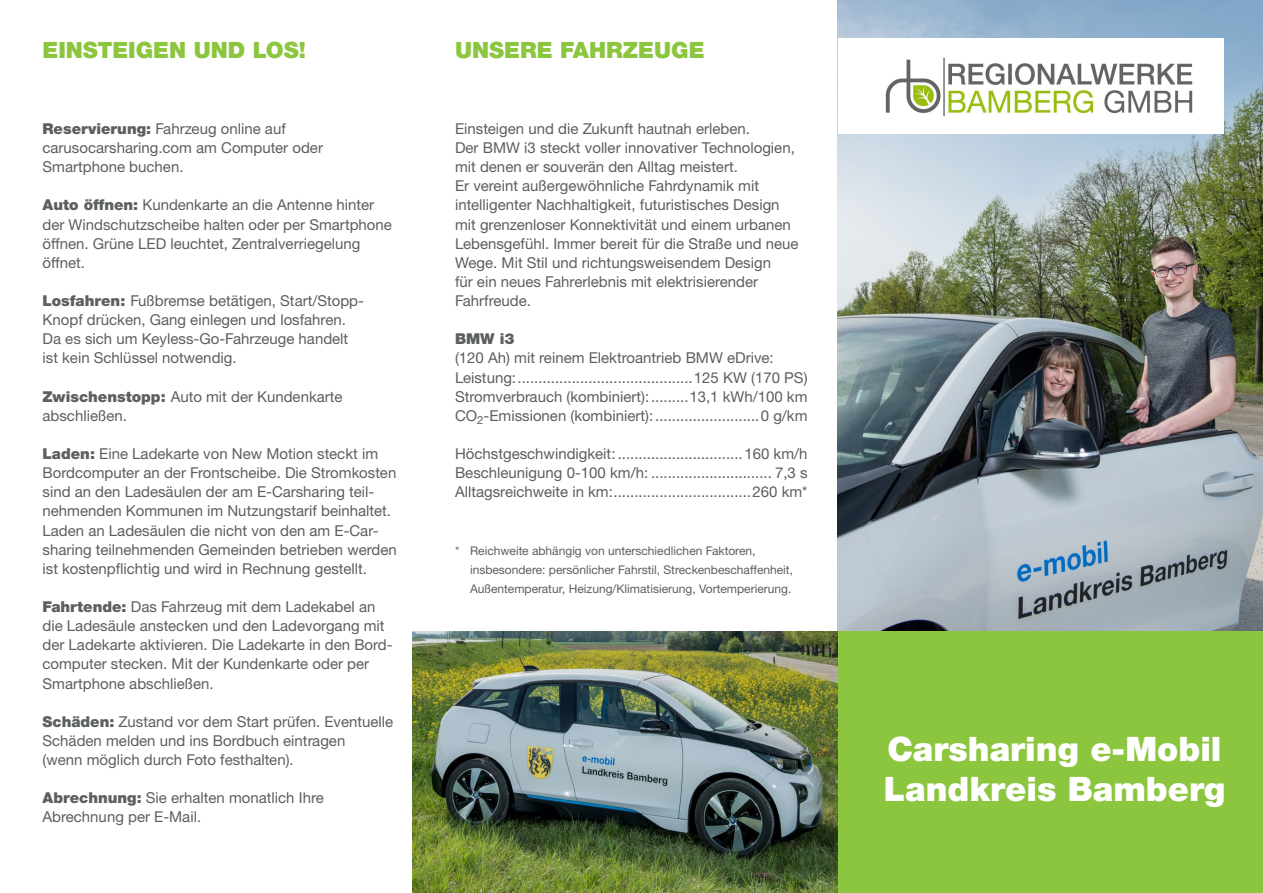
<style>
.page{position:relative;width:1263px;height:893px;background:#fff}
.page>*{position:absolute;margin:0;border:0;box-sizing:border-box;transform-origin:0 0}
.t1{font:900 33.75px/40.5px "Helvetica Neue LTW1 G";color:#fff}
.t2{font:900 22.5px "Helvetica Neue LTW1 G";color:#8bc63e}
.t3{font:15px/19.2px "Helvetica Neue LTW1 G";color:#5c5f5f}
.t4{font:900 15px "Helvetica Neue LTW1 G";color:#5c5f5f}
.t5{font:12px/19.2px "Helvetica Neue LTW1 G";color:#5c5f5f}
.s1{font-weight:900}
</style>
<div class="page">
<img style="left:838px;top:0;width:425px;height:631px">
<div style="left:838px;top:631px;width:425px;height:262px;background:#8bc63e"></div>
<img style="left:412px;top:631px;width:426px;height:262px">
<div style="left:838px;top:38px;width:386px;height:96px;background:#fff"></div>
<img style="left:885px;top:57px;width:308px;height:60px">
<h2 class="t2" style="left:43px;top:36px;width:265px">EINSTEIGEN UND LOS!</h2>
<h2 class="t2" style="left:455px;top:36px;width:251px">UNSERE FAHRZEUGE</h2>
<p class="t3" style="left:43px;top:119px;width:282px"><span class="s1">Reservierung:</span> Fahrzeug online auf carusocarsharing.com am Computer oder<br>Smartphone buchen.</p>
<p class="t3" style="left:43px;top:195px;width:351px"><span class="s1">Auto öffnen:</span> Kundenkarte an die Antenne hinter der Windschutzscheibe halten oder per Smartphone öffnen. Grüne LED leuchtet, Zentralverriegelung öffnet.</p>
<p class="t3" style="left:43px;top:291px;width:323px"><span class="s1">Losfahren:</span> Fußbremse betätigen, Start/Stopp-Knopf drücken, Gang einlegen und losfahren.<br>Da es sich um Keyless-Go-Fahrzeuge handelt ist kein Schlüssel notwendig.</p>
<p class="t3" style="left:43px;top:387px;width:302px"><span class="s1">Zwischenstopp:</span> Auto mit der Kundenkarte abschließen.</p>
<p class="t3" style="left:43px;top:444px;width:356px"><span class="s1">Laden:</span> Eine Ladekarte von New Motion steckt im Bordcomputer an der Frontscheibe. Die Stromkosten sind an den Ladesäulen der am E-Carsharing teil&shy;nehmenden Kommunen im Nutzungstarif beinhaltet.<br>Laden an Ladesäulen die nicht von den am E-Car&shy;sharing teilnehmenden Gemeinden betrieben werden ist kostenpflichtig und wird in Rechnung gestellt.</p>
<p class="t3" style="left:43px;top:597px;width:352px"><span class="s1">Fahrtende:</span> Das Fahrzeug mit dem Ladekabel an die Ladesäule anstecken und den Ladevorgang mit der Ladekarte aktivieren. Die Ladekarte in den Bord&shy;computer stecken. Mit der Kundenkarte oder per Smartphone abschließen.</p>
<p class="t3" style="left:43px;top:712px;width:352px"><span class="s1">Schäden:</span> Zustand vor dem Start prüfen. Eventuelle<br>Schäden melden und ins Bordbuch eintragen<br>(wenn möglich durch Foto festhalten).</p>
<p class="t3" style="left:43px;top:788px;width:283px"><span class="s1">Abrechnung:</span> Sie erhalten monatlich Ihre<br>Abrechnung per E-Mail.</p>
<p class="t3" style="left:455px;top:119px;width:345px">Einsteigen und die Zukunft hautnah erleben.<br>Der BMW i3 steckt voller innovativer Technologien, mit denen er souverän den Alltag meistert.<br>Er vereint außergewöhnliche Fahrdynamik mit intelligenter Nachhaltigkeit, futuristisches Design mit grenzenloser Konnektivität und einem urbanen Lebensgefühl. Immer bereit für die Straße und neue Wege. Mit Stil und richtungsweisendem Design<br>für ein neues Fahrerlebnis mit elektrisierender Fahrfreude.</p>
<p class="t4" style="left:455px;top:330px;width:61px">BMW i3</p>
<p class="t3" style="left:455px;top:348px;width:354px">(120 Ah) mit reinem Elektroantrieb BMW eDrive:<br>Leistung:..........................................125 KW (170 PS)<br>Stromverbrauch (kombiniert):.........13,1 kWh/100 km CO<sub>2</sub>-Emissionen (kombiniert):.........................0 g/km</p>
<p class="t3" style="left:455px;top:444px;width:354px;text-align:justify">Höchstgeschwindigkeit: ..............................160 km/h Beschleunigung 0-100 km/h: ............................. 7,3 s Alltagsreichweite in km:.................................260 km*</p>
<p class="t5" style="left:470px;top:541px;width:324px;text-indent:-15px">* Reichweite abhängig von unterschiedlichen Faktoren, insbesondere: persönlicher Fahrstil, Streckenbeschaffenheit,<br>Außentemperatur, Heizung/Klimatisierung, Vortemperierung.</p>
<h1 class="t1" style="left:884px;top:728px;width:343px">Carsharing e-Mobil<br>Landkreis Bamberg</h1>
</div>
